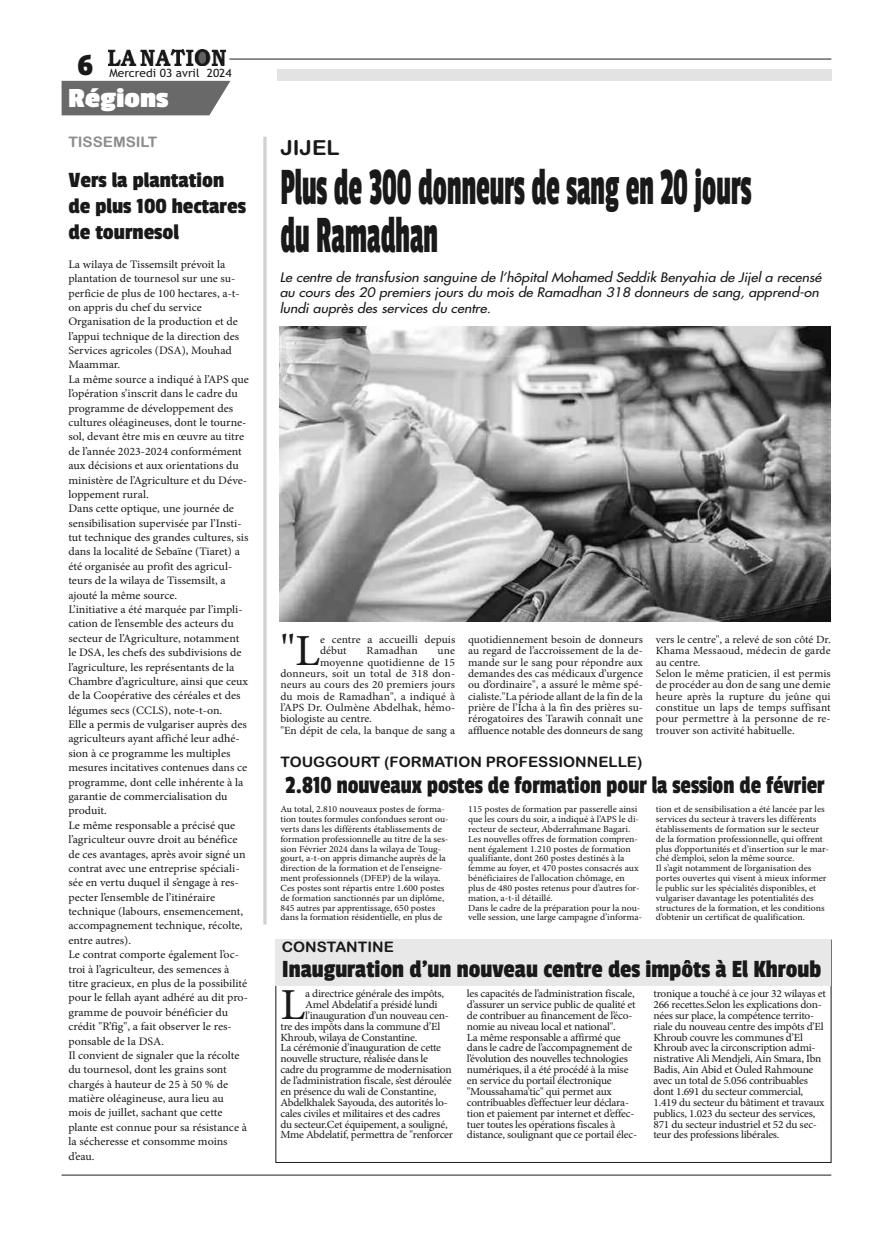
<style>
.page{position:relative;width:893px;height:1234px;background:#fff}
.page>*{position:absolute;margin:0;border:0;box-sizing:border-box;transform-origin:0 0}
.t1{font:54.9px/48.8px "Passion One";color:#191919;scale:.57 1}
.t2{font:44.4px "Minion Pro";color:#191919;scale:1.05 1}
.t3{font:44.25px "Minion Pro";color:#191919;scale:1.05 1}
.t4{font:32.1px "Passion One";color:#191919;scale:1.05 1}
.t5{font:700 28.95px "Passion One";color:#fff;scale:1.05 1}
.t6{font:25.95px "Passion One";color:#191919;scale:.91 1}
.t7{font:25.95px "Passion One";color:#191919}
.t8{font:22.8px/25.8px "Passion One";color:#191919;scale:1.05 1}
.t9{font:20.7px "Arial Rounded MT Bold";color:#191919;scale:1.05 1}
.t10{font:14.55px "Arial Rounded MT Bold";color:#191919;scale:1.05 1}
.t11{font:14.55px "Arial Rounded MT Bold";color:#8c8c8c;scale:1.05 1}
.t12{font:italic 12.75px/15.6px "Futura LT";color:#191919;scale:1.1 1}
.t13{font:11.4px/14.4px "Minion Pro";color:#191919;scale:1.05 1}
.t14{font:11.4px "Trebuchet MS";color:#191919;scale:1.05 1}
.t15{font:10.95px/10.9px "Minion Pro";letter-spacing:-.02em;color:#191919;scale:1.05 1}
.t16{font:10.95px/11.2px "Minion Pro";color:#191919;scale:1.05 1}
.t17{font:10.95px/11.2px "Minion Pro";letter-spacing:.01em;color:#191919;scale:1.05 1}
.t18{font:10.95px "Minion Pro";letter-spacing:.005em;color:#191919;scale:1.05 1}
.t19{font:9.3px/9.9px "Minion Pro";color:#191919;scale:1.05 1}
</style>
<div class="page">
<img style="left:280px;top:327px;width:551px;height:294px">
<hr style="left:229px;top:59px;width:602px;height:1px;background:#191919">
<div style="left:277px;top:69px;width:554px;height:12px;background:#e3e3e3"></div>
<div style="left:62px;top:81px;width:168px;height:34px;background:#696969"></div>
<img style="left:109px;top:50px;width:117px;height:15px">
<hr style="left:62px;top:1174px;width:769px;height:1px;background:#191919">
<hr style="left:263px;top:137px;width:4px;height:787px;background:#d8d8d8">
<div style="left:276px;top:939px;width:555px;height:46px;background:#e8e8e8"></div>
<h3 class="t4" style="left:77px;top:48px;width:16px">6</h3>
<p class="t14" style="left:109px;top:66px;width:118px">Mercredi 03 avril 2024</p>
<h3 class="t5" style="left:68px;top:82px;width:97px">Régions</h3>
<p class="t11" style="left:68px;top:134px;width:86px">TISSEMSILT</p>
<h3 class="t8" style="left:68px;top:167px;width:171px">Vers la plantation de plus 100 hectares de tournesol</h3>
<p class="t13" style="left:68px;top:258px;width:173px">La wilaya de Tissemsilt prévoit la plantation de tournesol sur une su&shy;perficie de plus de 100 hectares, a-t&shy;on appris du chef du service Organisation de la production et de l’appui technique de la direction des Services agricoles (DSA), Mouhad Maammar.<br>La même source a indiqué à l’APS que l’opération s’inscrit dans le cadre du programme de développement des cultures oléagineuses, dont le tourne&shy;sol, devant être mis en œuvre au titre de l’année 2023-2024 conformément aux décisions et aux orientations du ministère de l’Agriculture et du Déve&shy;loppement rural.<br>Dans cette optique, une journée de sensibilisation supervisée par l’Insti&shy;tut technique des grandes cultures, sis dans la localité de Sebaïne (Tiaret) a été organisée au profit des agricul&shy;teurs de la wilaya de Tissemsilt, a ajouté la même source.<br>L’initiative a été marquée par l’impli&shy;cation de l’ensemble des acteurs du secteur de l’Agriculture, notamment le DSA, les chefs des subdivisions de l’agriculture, les représentants de la Chambre d’agriculture, ainsi que ceux de la Coopérative des céréales et des légumes secs (CCLS), note-t-on.<br>Elle a permis de vulgariser auprès des agriculteurs ayant affiché leur adhé&shy;sion à ce programme les multiples mesures incitatives contenues dans ce programme, dont celle inhérente à la garantie de commercialisation du produit.<br>Le même responsable a précisé que l’agriculteur ouvre droit au bénéfice de ces avantages, après avoir signé un contrat avec une entreprise spéciali&shy;sée en vertu duquel il s’engage à res&shy;pecter l’ensemble de l’itinéraire technique (labours, ensemencement, accompagnement technique, récolte, entre autres).<br>Le contrat comporte également l’oc&shy;troi à l’agriculteur, des semences à titre gracieux, en plus de la possibilité pour le fellah ayant adhéré au dit pro&shy;gramme de pouvoir bénéficier du crédit "R’fig", a fait observer le res&shy;ponsable de la DSA.<br>Il convient de signaler que la récolte du tournesol, dont les grains sont chargés à hauteur de 25 à 50 % de matière oléagineuse, aura lieu au mois de juillet, sachant que cette plante est connue pour sa résistance à la sécheresse et consomme moins d’eau.</p>
<p class="t12" style="left:280px;top:269px;width:494px">Le centre de transfusion sanguine de l’hôpital Mohamed Seddik Benyahia de Jijel a recensé au cours des 20 premiers jours du mois de Ramadhan 318 donneurs de sang, apprend-on lundi auprès des services du centre.</p>
<h3 class="t9" style="left:280px;top:135px;width:58px">JIJEL</h3>
<h1 class="t1" style="left:280px;top:161px;width:828px">Plus de 300 donneurs de sang en 20 jours du Ramadhan</h1>
<h2 class="t2" style="left:280px;top:633px;width:39px">"L</h2>
<p class="t17" style="left:320px;top:634px;width:130px">e centre a accueilli depuis début</p>
<p class="t15" style="left:468px;top:634px;width:168px;text-align:justify">quotidiennement besoin de donneurs au regard de l’accroissement de la de&shy;mande sur le sang pour répondre aux demandes des cas médicaux d’urgence ou d’ordinaire", a assuré le même spé&shy;cialiste."La période allant de la fin de la prière de l’Icha à la fin des prières su&shy;rérogatoires des Tarawih connaît une affluence notable des donneurs de sang</p>
<p class="t16" style="left:656px;top:634px;width:168px">vers le centre", a relevé de son côté Dr.<br>Khama Messaoud, médecin de garde au centre.<br>Selon le même praticien, il est permis de procéder au don de sang une demie heure après la rupture du jeûne qui constitue un laps de temps suffisant pour permettre à la personne de re&shy;trouver son activité habituelle.</p>
<p class="t18" style="left:367px;top:646px;width:50px">Ramadhan</p>
<p class="t15" style="left:438px;top:646px;width:18px">une</p>
<p class="t17" style="left:320px;top:657px;width:130px">moyenne quotidienne de 15</p>
<p class="t17" style="left:280px;top:668px;width:168px">donneurs, soit un total de 318 don-</p>
<p class="t17" style="left:280px;top:680px;width:168px">neurs au cours des 20 premiers jours</p>
<p class="t18" style="left:280px;top:691px;width:168px">du mois de Ramadhan", a indiqué à</p>
<p class="t17" style="left:280px;top:702px;width:168px">l’APS Dr. Oulmène Abdelhak, hémo-</p>
<p class="t15" style="left:280px;top:714px;width:89px">biologiste au centre.</p>
<p class="t16" style="left:280px;top:725px;width:168px">"En dépit de cela, la banque de sang a</p>
<p class="t10" style="left:280px;top:753px;width:346px">TOUGGOURT (FORMATION PROFESSIONNELLE)</p>
<h3 class="t6" style="left:285px;top:771px;width:594px">2.810 nouveaux postes de formation pour la session de février</h3>
<p class="t19" style="left:280px;top:804px;width:162px">Au total, 2.810 nouveaux postes de forma&shy;tion toutes formules confondues seront ou&shy;verts dans les différents établissements de formation professionnelle au titre de la ses&shy;sion Février 2024 dans la wilaya de Toug&shy;gourt, a-t-on appris dimanche auprès de la direction de la formation et de l'enseigne&shy;ment professionnels (DFEP) de la wilaya.<br>Ces postes sont répartis entre 1.600 postes de formation sanctionnés par un diplôme, 845 autres par apprentissage, 650 postes dans la formation résidentielle, en plus de</p>
<p class="t19" style="left:468px;top:804px;width:167px">115 postes de formation par passerelle ainsi que les cours du soir, a indiqué à l’APS le di&shy;recteur de secteur, Abderrahmane Bagari.<br>Les nouvelles offres de formation compren&shy;nent également 1.210 postes de formation qualifiante, dont 260 postes destinés à la femme au foyer, et 470 postes consacrés aux bénéficiaires de l'allocation chômage, en plus de 480 postes retenus pour d’autres for&shy;mation, a-t-il détaillé.<br>Dans le cadre de la préparation pour la nou&shy;velle session, une large campagne d’informa-</p>
<p class="t19" style="left:656px;top:804px;width:166px">tion et de sensibilisation a été lancée par les services du secteur à travers les différents établissements de formation sur le secteur de la formation professionnelle, qui offrent plus d’opportunités et d’insertion sur le mar&shy;ché d’emploi, selon la même source.<br>Il s’agit notamment de l’organisation des portes ouvertes qui visent à mieux informer le public sur les spécialités disponibles, et vulgariser davantage les potentialités des structures de la formation, et les conditions d’obtenir un certificat de qualification.</p>
<p class="t10" style="left:282px;top:937px;width:108px">CONSTANTINE</p>
<h3 class="t7" style="left:282px;top:955px;width:541px">Inauguration d’un nouveau centre des impôts à El Khroub</h3>
<h3 class="t3" style="left:280px;top:987px;width:25px">L</h3>
<p class="t15" style="left:305px;top:988px;width:134px">a directrice générale des impôts,</p>
<p class="t15" style="left:467px;top:988px;width:164px">les capacités de l’administration fiscale, d’assurer un service public de qualité et de contribuer au financement de l’éco&shy;nomie au niveau local et national".<br>La même responsable a affirmé que dans le cadre de l’accompagnement de l’évolution des nouvelles technologies numériques, il a été procédé à la mise en service du portail électronique "Moussahama’tic" qui permet aux contribuables d’effectuer leur déclara&shy;tion et paiement par internet et d’effec&shy;tuer toutes les opérations fiscales à distance, soulignant que ce portail élec-</p>
<p class="t15" style="left:653px;top:988px;width:166px">tronique a touché à ce jour 32 wilayas et 266 recettes.Selon les explications don&shy;nées sur place, la compétence territo&shy;riale du nouveau centre des impôts d’El Khroub couvre les communes d’El Khroub avec la circonscription admi&shy;nistrative Ali Mendjeli, Ain Smara, Ibn Badis, Ain Abid et Ouled Rahmoune avec un total de 5.056 contribuables dont 1.691 du secteur commercial, 1.419 du secteur du bâtiment et travaux publics, 1.023 du secteur des services, 871 du secteur industriel et 52 du sec&shy;teur des professions libérales.</p>
<p class="t15" style="left:305px;top:999px;width:128px">Amel Abdelatif a présidé lundi</p>
<p class="t15" style="left:305px;top:1010px;width:138px">l’inauguration d’un nouveau cen-</p>
<p class="t15" style="left:280px;top:1021px;width:154px">tre des impôts dans la commune d’El</p>
<p class="t15" style="left:280px;top:1032px;width:132px">Khroub, wilaya de Constantine.</p>
<p class="t15" style="left:280px;top:1043px;width:155px">La cérémonie d’inauguration de cette</p>
<p class="t15" style="left:280px;top:1053px;width:142px">nouvelle structure, réalisée dans le</p>
<p class="t15" style="left:280px;top:1064px;width:165px">cadre du programme de modernisation</p>
<p class="t15" style="left:280px;top:1075px;width:165px">de l’administration fiscale, s’est déroulée</p>
<p class="t15" style="left:280px;top:1086px;width:150px">en présence du wali de Constantine,</p>
<p class="t15" style="left:280px;top:1097px;width:161px">Abdelkhalek Sayouda, des autorités lo-</p>
<p class="t15" style="left:280px;top:1108px;width:154px">cales civiles et militaires et des cadres</p>
<p class="t15" style="left:280px;top:1119px;width:161px">du secteur.Cet équipement, a souligné,</p>
<p class="t15" style="left:280px;top:1130px;width:166px">Mme Abdelatif, permettra de "renforcer</p>
</div>
